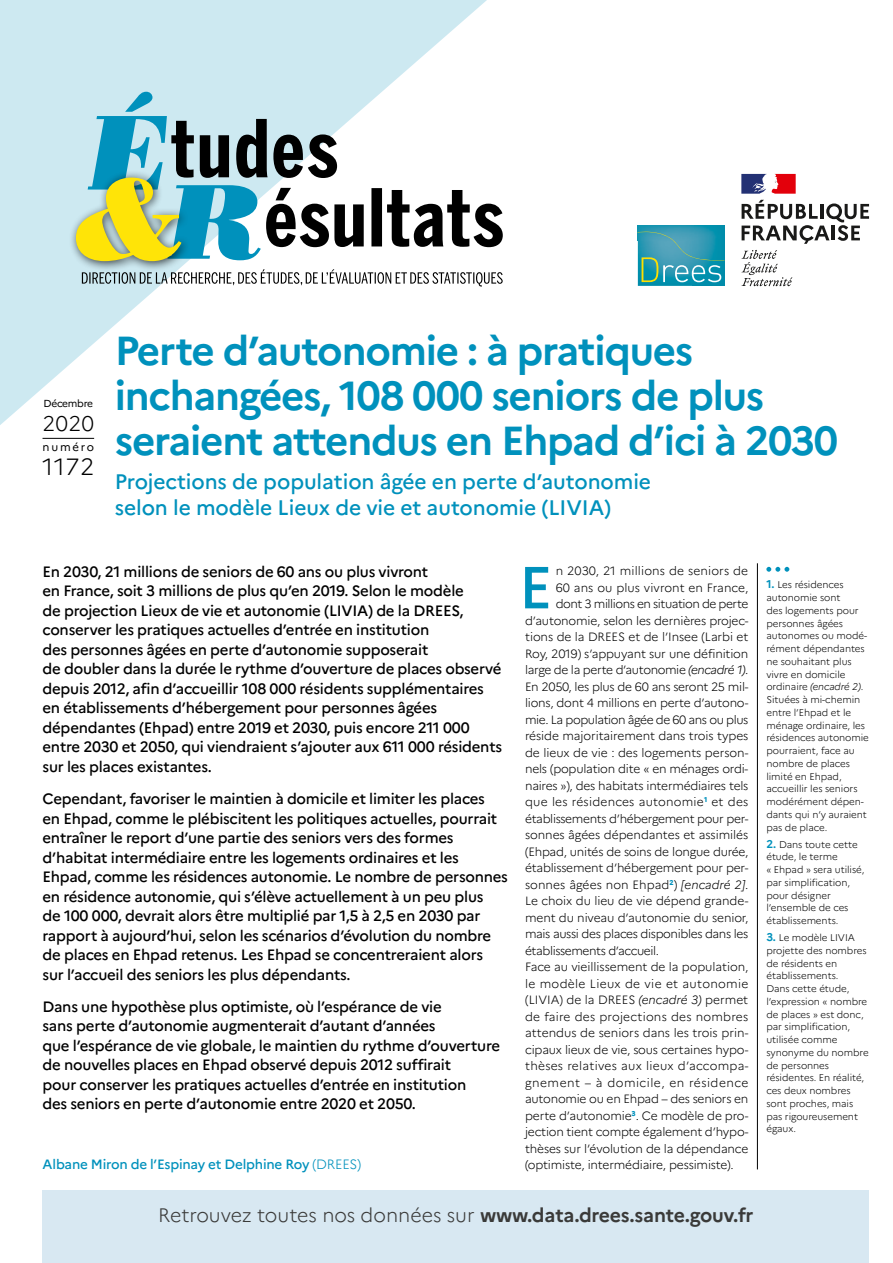
<style>
.page{position:relative;width:893px;height:1263px;background:#fff}
.page>*{position:absolute;margin:0;border:0;box-sizing:border-box;transform-origin:0 0}
.t1{font:500 59.1px "Marianne";color:#0091bc}
.t2{font:700 40.5px/45px "Marianne";letter-spacing:-.03em;color:#0091bc}
.t3{font:300 23.4px "Marianne";color:#000}
.t4{font:300 21.15px "Marianne";color:#000}
.t5{font:500 21px/25.5px "Marianne";letter-spacing:-.005em;color:#0091bc}
.t6{font:300 19.5px "Marianne";color:#3a3a39}
.t7{font:500 15px/19.5px "Marianne";letter-spacing:-.015em;color:#000}
.t8{font:500 13.5px "Marianne";letter-spacing:-.015em;color:#0091bc}
.t9{font:300 12px "Marianne";letter-spacing:-.015em;color:#000}
.t10{font:300 12px "Marianne";letter-spacing:.02em;color:#000}
.t11{font:300 12px "Marianne";letter-spacing:.005em;color:#000}
.t12{font:300 12px "Marianne";letter-spacing:-.035em;color:#000}
.t13{font:300 12px "Marianne";letter-spacing:-.04em;color:#000}
.t14{font:300 12px "Marianne";letter-spacing:.015em;color:#000}
.t15{font:300 12px "Marianne";letter-spacing:.025em;color:#000}
.t16{font:300 12px "Marianne";letter-spacing:.04em;color:#000}
.t17{font:300 12px "Marianne";letter-spacing:.01em;color:#000}
.t18{font:11.4px "Marianne";letter-spacing:.16em;color:#000}
.t19{font:10.2px "Marianne";letter-spacing:-.03em;color:#000}
.t20{font:300 9.75px/12.8px "Marianne";letter-spacing:-.005em;color:#000}
.s1{font-style:italic}
.s2{font-weight:300}
.s3{font-weight:700;font-size:11.25px;color:#0091bc}
.s4{font-weight:700}
</style>
<div class="page">
<svg style="left:0;top:0;width:487px;height:425px;fill:#cde9f1"></svg>
<svg style="left:82px;top:269px;width:421px;height:17px"></svg>
<div style="left:69px;top:170px;width:122px;height:102px;background:#000;opacity:.7"></div>
<svg style="left:76px;top:92px;width:427px;height:169px"></svg>
<svg style="left:741px;top:250px;width:51px;height:36px"></svg>
<svg style="left:742px;top:200px;width:127px;height:44px"></svg>
<svg style="left:741px;top:174px;width:55px;height:20px"></svg>
<img style="left:638px;top:226px;width:87px;height:60px">
<svg style="left:638px;top:232px;width:87px;height:50px;background:#3ea1b1"></svg>
<hr style="left:43px;top:438px;width:51px;height:1px;background:#000">
<div style="left:43px;top:1191px;width:826px;height:72px;background:#d8e8f2"></div>
<svg style="left:766px;top:567px;width:23px;height:5px"></svg>
<hr style="left:757px;top:563px;width:1px;height:606px;background:#000">
<p class="t19" style="left:44px;top:397px;width:51px">Décembre</p>
<h3 class="t4" style="left:43px;top:410px;width:53px">2020</h3>
<p class="t18" style="left:43px;top:440px;width:53px">numéro</p>
<h3 class="t3" style="left:43px;top:452px;width:53px">1172</h3>
<h2 class="t2" style="left:115px;top:328px;width:725px">Perte d’autonomie : à pratiques inchangées, 108 000 seniors de plus seraient attendus en Ehpad d’ici à 2030</h2>
<h3 class="t5" style="left:115px;top:469px;width:538px">Projections de population âgée en perte d’autonomie selon le modèle Lieux de vie et autonomie (LIVIA)</h3>
<p class="t7" style="left:43px;top:562px;width:461px">En 2030, 21 millions de seniors de 60 ans ou plus vivront<br>en France, soit 3 millions de plus qu’en 2019. Selon le modèle<br>de projection Lieux de vie et autonomie (LIVIA) de la DREES, conserver les pratiques actuelles d’entrée en institution<br>des personnes âgées en perte d’autonomie supposerait<br>de doubler dans la durée le rythme d’ouverture de places observé depuis 2012, afin d’accueillir 108 000 résidents supplémentaires en établissements d’hébergement pour personnes âgées dépendantes (Ehpad) entre 2019 et 2030, puis encore 211 000 entre 2030 et 2050, qui viendraient s’ajouter aux 611 000 résidents sur les places existantes.</p>
<p class="t7" style="left:43px;top:789px;width:467px">Cependant, favoriser le maintien à domicile et limiter les places<br>en Ehpad, comme le plébiscitent les politiques actuelles, pourrait entraîner le report d’une partie des seniors vers des formes d’habitat intermédiaire entre les logements ordinaires et les Ehpad, comme les résidences autonomie. Le nombre de personnes en résidence autonomie, qui s’élève actuellement à un peu plus<br>de 100 000, devrait alors être multiplié par 1,5 à 2,5 en 2030 par rapport à aujourd’hui, selon les scénarios d’évolution du nombre de places en Ehpad retenus. Les Ehpad se concentreraient alors sur l’accueil des seniors les plus dépendants.</p>
<p class="t7" style="left:43px;top:997px;width:459px">Dans une hypothèse plus optimiste, où l’espérance de vie<br>sans perte d’autonomie augmenterait d’autant d’années<br>que l’espérance de vie globale, le maintien du rythme d’ouverture de nouvelles places en Ehpad observé depuis 2012 suffirait<br>pour conserver les pratiques actuelles d’entrée en institution<br>des seniors en perte d’autonomie entre 2020 et 2050.</p>
<h1 class="t1" style="left:519px;top:551px;width:35px">E</h1>
<p class="t17" style="left:556px;top:564px;width:194px">n 2030, 21 millions de seniors de</p>
<p class="t11" style="left:556px;top:580px;width:194px">60 ans ou plus vivront en France,</p>
<p class="t13" style="left:556px;top:597px;width:194px">dont 3 millions en situation de perte</p>
<p class="t9" style="left:525px;top:613px;width:225px">d’autonomie, selon les dernières projec-</p>
<p class="t9" style="left:525px;top:630px;width:225px">tions de la DREES et de l’Insee (Larbi et</p>
<p class="t9" style="left:525px;top:646px;width:225px">Roy, 2019) s’appuyant sur une définition</p>
<p class="t9" style="left:525px;top:663px;width:225px">large de la perte d’autonomie <span class="s1">(encadré 1)</span>.</p>
<p class="t9" style="left:525px;top:679px;width:225px">En 2050, les plus de 60 ans seront 25 mil-</p>
<p class="t9" style="left:525px;top:696px;width:225px">lions, dont 4 millions en perte d’autono-</p>
<p class="t12" style="left:525px;top:712px;width:225px">mie. La population âgée de 60 ans ou plus</p>
<p class="t9" style="left:525px;top:729px;width:225px">réside majoritairement dans trois types</p>
<p class="t9" style="left:525px;top:745px;width:225px">de lieux de vie : des logements person-</p>
<p class="t9" style="left:525px;top:762px;width:225px">nels (population dite « en ménages ordi-</p>
<p class="t9" style="left:525px;top:778px;width:225px">naires »), des habitats intermédiaires tels</p>
<p class="t14" style="left:525px;top:795px;width:225px">que les résidences autonomie<sup>1</sup> et des</p>
<p class="t9" style="left:525px;top:811px;width:225px">établissements d’hébergement pour per-</p>
<p class="t9" style="left:525px;top:828px;width:225px">sonnes âgées dépendantes et assimilés</p>
<p class="t9" style="left:525px;top:844px;width:225px">(Ehpad, unités de soins de longue durée,</p>
<p class="t9" style="left:525px;top:861px;width:225px">établissement d’hébergement pour per-</p>
<p class="t11" style="left:525px;top:877px;width:225px">sonnes âgées non Ehpad<sup>2</sup>) <span class="s1">[encadré 2]</span>.</p>
<p class="t9" style="left:525px;top:894px;width:225px">Le choix du lieu de vie dépend grande-</p>
<p class="t9" style="left:525px;top:910px;width:225px">ment du niveau d’autonomie du senior,</p>
<p class="t9" style="left:525px;top:927px;width:225px">mais aussi des places disponibles dans les</p>
<p class="t12" style="left:525px;top:943px;width:135px">établissements d’accueil.</p>
<p class="t9" style="left:525px;top:960px;width:225px">Face au vieillissement de la population,</p>
<p class="t15" style="left:525px;top:976px;width:225px">le modèle Lieux de vie et autonomie</p>
<p class="t9" style="left:525px;top:993px;width:225px">(LIVIA) de la DREES <span class="s1">(encadré 3)</span> permet</p>
<p class="t10" style="left:525px;top:1009px;width:225px">de faire des projections des nombres</p>
<p class="t9" style="left:525px;top:1026px;width:225px">attendus de seniors dans les trois prin-</p>
<p class="t9" style="left:525px;top:1042px;width:225px">cipaux lieux de vie, sous certaines hypo-</p>
<p class="t10" style="left:525px;top:1059px;width:225px">thèses relatives aux lieux d’accompa-</p>
<p class="t16" style="left:525px;top:1075px;width:225px">gnement – à domicile, en résidence</p>
<p class="t9" style="left:525px;top:1092px;width:225px">autonomie ou en Ehpad – des seniors en</p>
<p class="t9" style="left:525px;top:1108px;width:225px">perte d’autonomie<sup>3</sup>. Ce modèle de pro-</p>
<p class="t9" style="left:525px;top:1125px;width:225px">jection tient compte également d’hypo-</p>
<p class="t9" style="left:525px;top:1141px;width:225px">thèses sur l’évolution de la dépendance</p>
<p class="t8" style="left:43px;top:1156px;width:320px">Albane Miron de l’Espinay et Delphine Roy <span class="s2">(DREES)</span></p>
<p class="t9" style="left:525px;top:1158px;width:210px">(optimiste, intermédiaire, pessimiste).</p>
<p class="t20" style="left:766px;top:578px;width:104px"><span class="s3">1.</span> Les résidences autonomie sont<br>des logements pour personnes âgées autonomes ou modé&shy;rément dépendantes ne souhaitant plus vivre en domicile ordinaire <span class="s1">(encadré 2)</span>.<br>Situées à mi-chemin entre l’Ehpad et le ménage ordinaire, les résidences autonomie pourraient, face au nombre de places limité en Ehpad, accueillir les seniors modérément dépen&shy;dants qui n’y auraient pas de place.</p>
<p class="t20" style="left:766px;top:838px;width:99px"><span class="s3">2.</span> Dans toute cette étude, le terme<br>« Ehpad » sera utilisé, par simplification, pour désigner l’ensemble de ces établissements.</p>
<p class="t20" style="left:766px;top:931px;width:104px"><span class="s3">3.</span> Le modèle LIVIA projette des nombres de résidents en établissements.<br>Dans cette étude, l’expression « nombre de places » est donc, par simplification, utilisée comme synonyme du nombre de personnes résidentes. En réalité, ces deux nombres sont proches, mais pas rigoureusement égaux.</p>
<h3 class="t6" style="left:158px;top:1203px;width:597px">Retrouvez toutes nos données sur <span class="s4">www.data.drees.sante.gouv.fr</span></h3>
</div>
